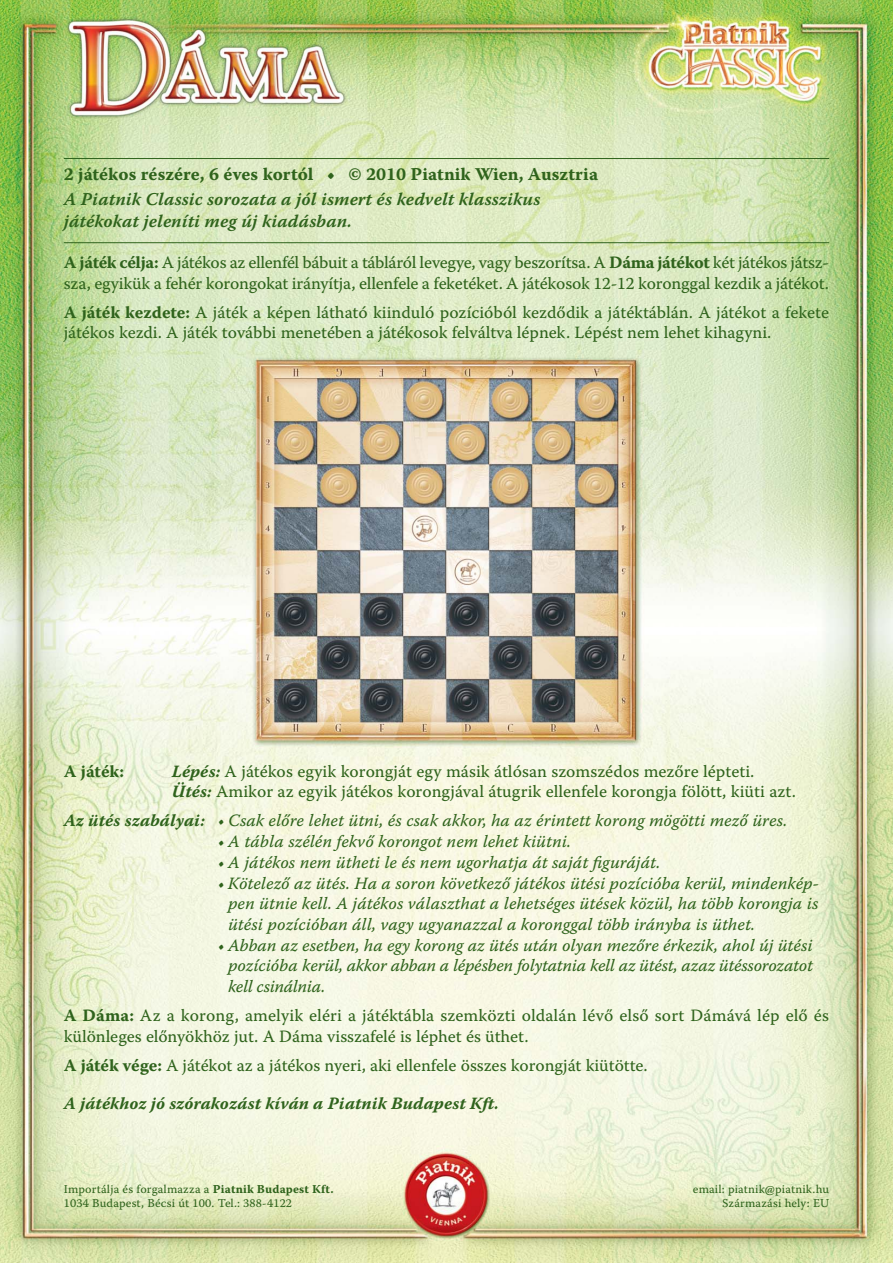
<style>
.page{position:relative;width:893px;height:1263px;background:#fff}
.page>*{position:absolute;margin:0;border:0;box-sizing:border-box;transform-origin:0 0}
.t1{font:18px/21.6px "Warnock Pro Semibold It Capt";color:#2f631c}
.t2{font:18px "Warnock Pro Bold Capt";color:#2f631c}
.t3{font:17.25px/20.7px "Warnock Pro Capt";letter-spacing:-.005em;color:#2f631c}
.t4{font:17.25px/20.7px "Warnock Pro It Capt";color:#2f631c;text-align:justify}
.t5{font:17.25px "Warnock Pro Bold It Capt";color:#2f631c}
.t6{font:17.25px "Warnock Pro Bold Capt";color:#2f631c}
.t7{font:12px/14.4px "Warnock Pro Capt";letter-spacing:.01em;color:#2f631c}
.s1{font-family:"Warnock Pro Bold Capt"}
.s2{font-family:"Warnock Pro Bold It Capt"}
</style>
<div class="page">
<img style="left:0;top:0;width:893px;height:1263px">
<hr style="left:64px;top:242px;width:765px;height:1px;background:#2f631c">
<hr style="left:64px;top:158px;width:765px;height:1px;background:#2f631c">
<p class="t2" style="left:64px;top:167px;width:536px">2 játékos részére, 6 éves kortól • © 2010 Piatnik Wien, Ausztria</p>
<p class="t1" style="left:64px;top:190px;width:478px">A Piatnik Classic sorozata a jól ismert és kedvelt klasszikus játékokat jeleníti meg új kiadásban.</p>
<p class="t3" style="left:64px;top:253px;width:767px"><span class="s1">A játék célja:</span> A játékos az ellenfél bábuit a tábláról levegye, vagy beszorítsa. A <span class="s1">Dáma játékot</span> két játékos játsz&shy;sza, egyikük a fehér korongokat irányítja, ellenfele a feketéket. A játékosok 12-12 koronggal kezdik a játékot.</p>
<p class="t3" style="left:64px;top:303px;width:767px"><span class="s1">A játék kezdete:</span> A játék a képen látható kiinduló pozícióból kezdődik a játéktáblán. A játékot a fekete játékos kezdi. A játék további menetében a játékosok felváltva lépnek. Lépést nem lehet kihagyni.</p>
<p class="t6" style="left:64px;top:764px;width:62px">A játék:</p>
<p class="t3" style="left:172px;top:762px;width:626px"><span class="s2">Lépés:</span> A játékos egyik korongját egy másik átlósan szomszédos mezőre lépteti.<br><span class="s2">Ütés:</span> Amikor az egyik játékos korongjával átugrik ellenfele korongja fölött, kiüti azt.</p>
<p class="t4" style="left:64px;top:812px;width:725px"><span class="s2">Az ütés szabályai:</span> • Csak előre lehet ütni, és csak akkor, ha az érintett korong mögötti mező üres.</p>
<p class="t4" style="left:218px;top:833px;width:355px">• A tábla szélén fekvő korongot nem lehet kiütni.</p>
<p class="t4" style="left:218px;top:853px;width:444px">• A játékos nem ütheti le és nem ugorhatja át saját figuráját.</p>
<p class="t4" style="left:228px;top:874px;width:592px;text-indent:-10px">• Kötelező az ütés. Ha a soron következő játékos ütési pozícióba kerül, mindenkép - pen ütnie kell. A játékos választhat a lehetséges ütések közül, ha több korongja is ütési pozícióban áll, vagy ugyanazzal a koronggal több irányba is üthet.</p>
<p class="t4" style="left:228px;top:936px;width:586px;text-indent:-10px">• Abban az esetben, ha egy korong az ütés után olyan mezőre érkezik, ahol új ütési pozícióba ke rül, akkor abban a lépésben folytatnia kell az ütést, azaz ütéssorozatot kell csinálnia.</p>
<p class="t3" style="left:64px;top:1007px;width:767px"><span class="s1">A Dáma:</span> Az a korong, amelyik eléri a játéktábla szemközti oldalán lévő első sort Dámává lép elő és különleges előnyökhöz jut. A Dáma visszafelé is léphet és üthet.</p>
<p class="t3" style="left:64px;top:1057px;width:585px"><span class="s1">A játék vége:</span> A játékot az a játékos nyeri, aki ellenfele összes korongját kiütötte.</p>
<p class="t5" style="left:64px;top:1093px;width:437px">A játékhoz jó szórakozást kíván a Piatnik Budapest Kft.</p>
<p class="t7" style="left:64px;top:1182px;width:271px">Importálja és forgalmazza a <span class="s1">Piatnik Budapest Kft.<br></span>1034 Budapest, Bécsi út 100. Tel.: 388-4122</p>
<p class="t7" style="left:693px;top:1182px;width:138px;text-align:right">email: piatnik@piatnik.hu<br>Származási hely: EU</p>
</div>
